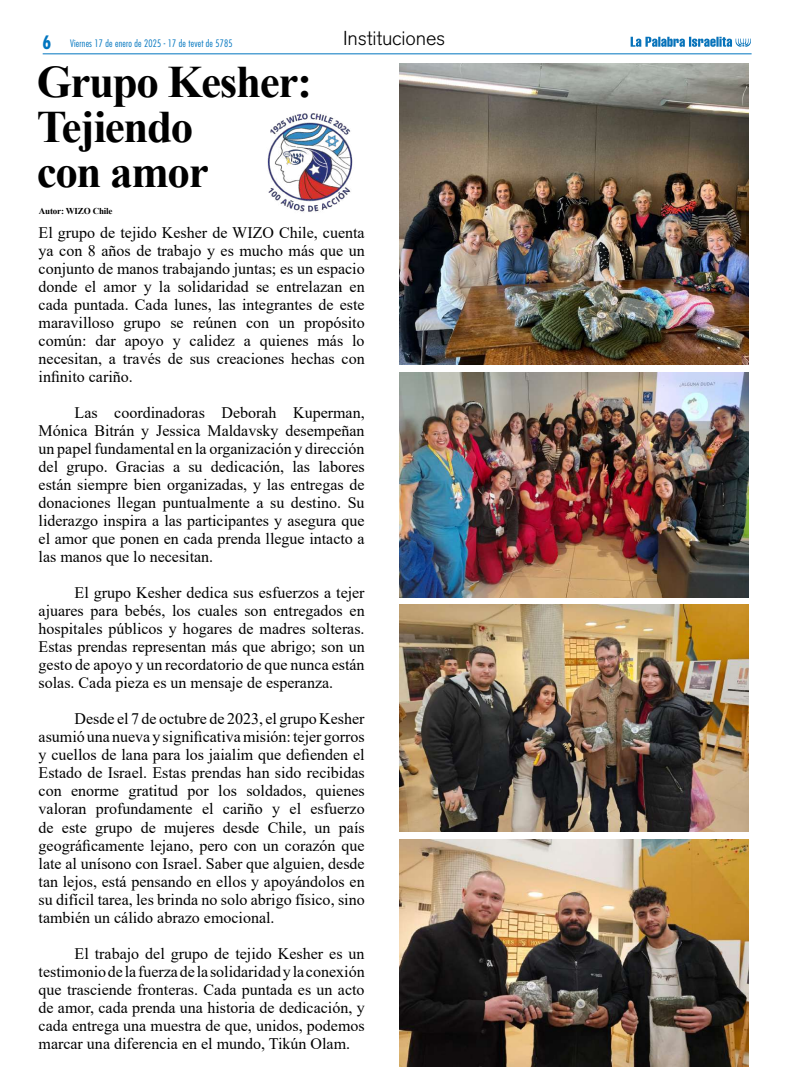
<style>
.page{position:relative;width:794px;height:1078px;background:#fff}
.page>*{position:absolute;margin:0;border:0;box-sizing:border-box;transform-origin:0 0}
.t1{font:700 45px/45px "Times New Roman";letter-spacing:-.03em;color:#000}
.t2{font:300 20px "Akzidenz Grotesk BQ";letter-spacing:-.01em;color:#000}
.t3{font:16px/18px "Times New Roman";color:#000;text-align:justify}
.t4{font:300 condensed 10px "Futura Std";letter-spacing:.02em;color:#0075bf}
.t5{font:700 9px "Times New Roman";letter-spacing:-.02em;color:#000}
.s1{font-weight:700;font-size:18px}
</style>
<div class="page">
<img style="left:400px;top:63px;width:348px;height:301px">
<img style="left:400px;top:372px;width:348px;height:225px">
<img style="left:400px;top:604px;width:348px;height:227px">
<img style="left:399px;top:839px;width:349px;height:227px">
<img style="left:267px;top:113px;width:86px;height:99px">
<hr style="left:43px;top:53px;width:708px;height:1px;background:#0075bf">
<svg style="left:630px;top:37px;width:121px;height:10px"></svg>
<p class="t4" style="left:43px;top:38px;width:192px"><span class="s1">6</span> Viernes 17 de enero de 2025 - 17 de tevet de 5785</p>
<p class="t2" style="left:343px;top:27px;width:104px">Instituciones</p>
<h1 class="t1" style="left:37px;top:58px;width:277px">Grupo Kesher:<br>Tejiendo<br>con amor</h1>
<p class="t3" style="left:39px;top:223px;width:328px">El grupo de tejido Kesher de WIZO Chile, cuenta ya con 8 años de trabajo y es mucho más que un conjunto de manos trabajando juntas; es un espacio donde el amor y la solidaridad se entrelazan en cada puntada. Cada lunes, las integrantes de este maravilloso grupo se reúnen con un propósito común: dar apoyo y calidez a quienes más lo necesitan, a través de sus creaciones hechas con infinito cariño.</p>
<p class="t3" style="left:39px;top:403px;width:328px;text-indent:36px">Las coordinadoras Deborah Kuperman, Mónica Bitrán y Jessica Maldavsky desempeñan un papel fundamental en la organización y dirección del grupo. Gracias a su dedicación, las labores están siempre bien organizadas, y las entregas de donaciones llegan puntualmente a su destino. Su liderazgo inspira a las participantes y asegura que el amor que ponen en cada prenda llegue intacto a las manos que lo necesitan.</p>
<p class="t3" style="left:39px;top:583px;width:327px;text-indent:36px">El grupo Kesher dedica sus esfuerzos a tejer ajuares para bebés, los cuales son entregados en hospitales públicos y hogares de madres solteras.<br>Estas prendas representan más que abrigo; son un gesto de apoyo y un recordatorio de que nunca están solas. Cada pieza es un mensaje de esperanza.</p>
<p class="t3" style="left:39px;top:709px;width:328px;text-indent:36px">Desde el 7 de octubre de 2023, el grupo Kesher asumió una nueva y significativa misión: tejer gorros y cuellos de lana para los jaialim que defienden el Estado de Israel. Estas prendas han sido recibidas con enorme gratitud por los soldados, quienes valoran profundamente el cariño y el esfuerzo de este grupo de mujeres desde Chile, un país geográficamente lejano, pero con un corazón que late al unísono con Israel. Saber que alguien, desde tan lejos, está pensando en ellos y apoyándolos en su difícil tarea, les brinda no solo abrigo físico, sino también un cálido abrazo emocional.</p>
<p class="t3" style="left:39px;top:943px;width:328px;text-indent:36px">El trabajo del grupo de tejido Kesher es un testimonio de la fuerza de la solidaridad y la conexión que trasciende fronteras. Cada puntada es un acto de amor, cada prenda una historia de dedicación, y cada entrega una muestra de que, unidos, podemos marcar una diferencia en el mundo, Tikún Olam.</p>
<p class="t5" style="left:39px;top:204px;width:75px">Autor: WIZO Chile</p>
</div>
